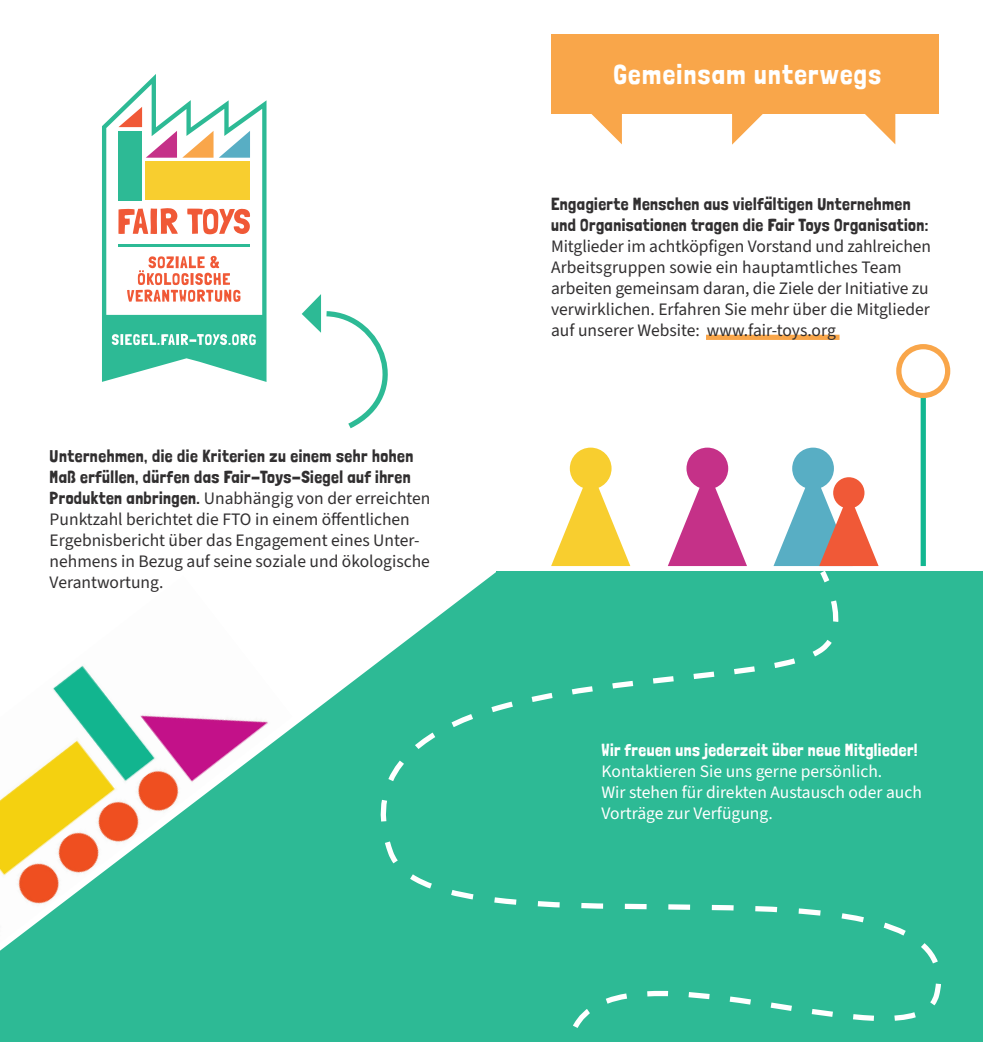
<style>
.page{position:relative;width:983px;height:1042px;background:#fff}
.page>*{position:absolute;margin:0;border:0;box-sizing:border-box;transform-origin:0 0}
.t1{font:28px "Londrina Solid";letter-spacing:.05em;color:#fff}
.t2{font:17.5px/21px "Source Sans 3";color:#312f30}
.t3{font:17.5px/21px "Londrina Solid";letter-spacing:.025em;color:#312f30}
.t4{font:17.5px/21px "Source Sans 3";color:#fff}
.t5{font:17.5px "Londrina Solid";letter-spacing:.025em;color:#fff}
.s1{font-family:"Londrina Solid"}
</style>
<div class="page">
<div style="left:0;top:660px;width:381px;height:382px;background:#2dba95"></div>
<img style="left:0;top:660px;width:292px;height:283px">
<div style="left:496px;top:572px;width:486px;height:470px;background:#2dba95"></div>
<div style="left:551px;top:35px;width:387px;height:79px;background:#f9a64a"></div>
<svg style="left:591px;top:114px;width:31px;height:30px"></svg>
<svg style="left:865px;top:114px;width:31px;height:30px"></svg>
<svg style="left:732px;top:114px;width:31px;height:31px"></svg>
<div style="left:705px;top:335px;width:134px;height:5px;background:#f9a64a"></div>
<svg style="left:102px;top:74px;width:164px;height:308px;fill:#2dba95"></svg>
<svg style="left:106px;top:84px;width:156px;height:231px"></svg>
<svg style="left:112px;top:334px;width:144px;height:11px"></svg>
<svg style="left:301px;top:294px;width:87px;height:135px"></svg>
<div style="left:920px;top:395px;width:5px;height:171px;background:#12b791"></div>
<div style="left:896px;top:344px;width:54px;height:54px;border:5px solid #f9a64a;border-radius:50%"></div>
<div style="left:686px;top:448px;width:42px;height:41px;background:#c53188;border-radius:50%"></div>
<svg style="left:668px;top:468px;width:78px;height:98px"></svg>
<div style="left:569px;top:448px;width:42px;height:41px;background:#f8ce2f;border-radius:50%"></div>
<svg style="left:551px;top:468px;width:79px;height:98px"></svg>
<div style="left:792px;top:448px;width:41px;height:41px;background:#58aec4;border-radius:50%"></div>
<svg style="left:773px;top:468px;width:105px;height:98px"></svg>
<svg style="left:373px;top:710px;width:8px;height:128px"></svg>
<svg style="left:381px;top:571px;width:562px;height:471px"></svg>
<p class="t3" style="left:50px;top:445px;width:365px">Unternehmen, die die Kriterien zu einem sehr hohen<br>Maß erfüllen, dürfen das Fair-Toys-Siegel auf ihren</p>
<p class="t2" style="left:50px;top:488px;width:382px"><span class="s1">Produkten anbringen.</span> Unabhängig von der erreichten Punktzahl berichtet die FTO in einem öffentlichen Ergebnisbericht über das Engagement eines Unter&shy;nehmens in Bezug auf seine soziale und ökologische Verantwortung.</p>
<h1 class="t1" style="left:613px;top:58px;width:269px">Gemeinsam unterwegs</h1>
<p class="t3" style="left:551px;top:193px;width:378px">Engagierte Menschen aus vielfältigen Unternehmen und Organisationen tragen die Fair Toys Organisation:</p>
<p class="t2" style="left:551px;top:236px;width:381px">Mitglieder im achtköpfigen Vorstand und zahlreichen Arbeitsgruppen sowie ein hauptamtliches Team arbeiten gemeinsam daran, die Ziele der Initiative zu verwirklichen. Erfahren Sie mehr über die Mitglieder auf unserer Website: www.fair-toys.org</p>
<p class="t5" style="left:601px;top:740px;width:317px">Wir freuen uns jederzeit über neue Mitglieder!</p>
<p class="t4" style="left:601px;top:761px;width:322px">Kontaktieren Sie uns gerne persönlich.<br>Wir stehen für direkten Austausch oder auch<br>Vorträge zur Verfügung.</p>
</div>
